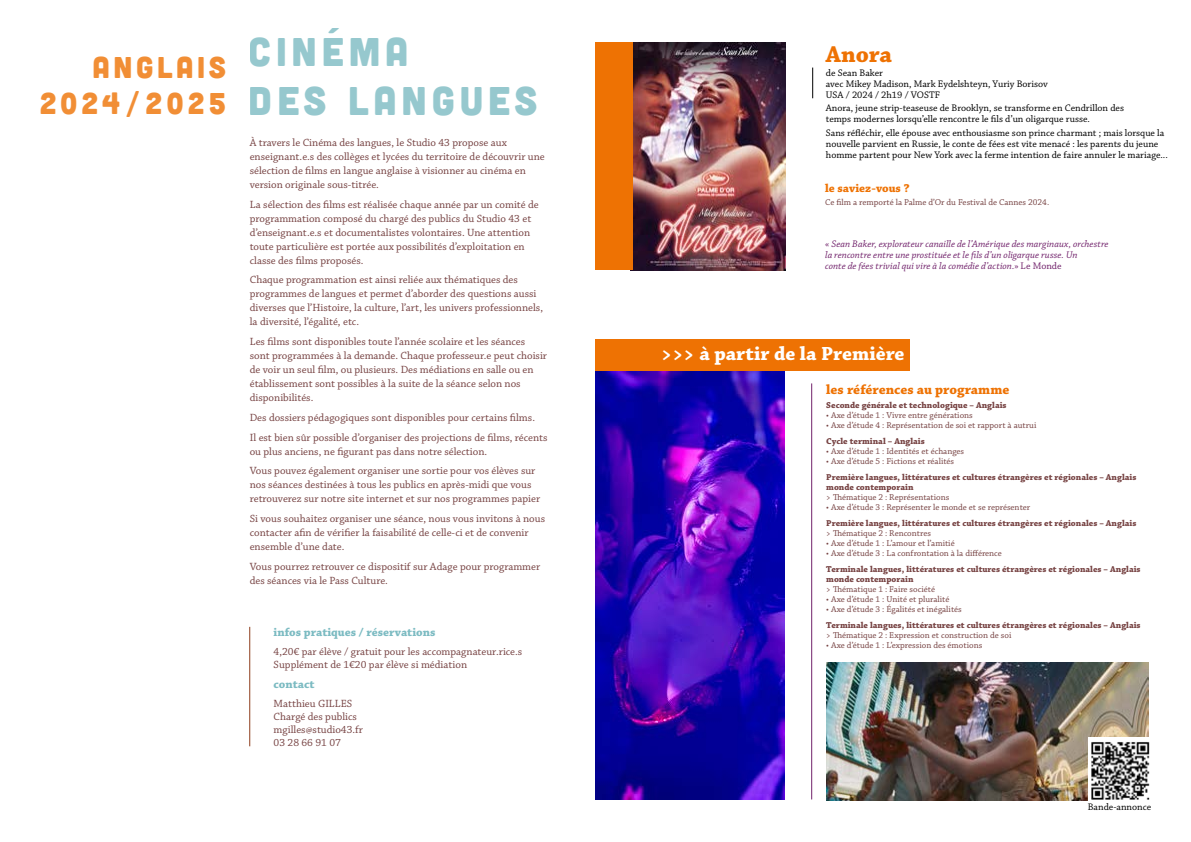
<style>
.page{position:relative;width:1191px;height:842px;background:#fff}
.page>*{position:absolute;margin:0;border:0;box-sizing:border-box;transform-origin:0 0}
.t1{font:40px/48px "Cubano";letter-spacing:.12em;color:#7cbbc2}
.t2{font:30px/36px "Cubano";letter-spacing:.12em;color:#ee7203;text-align:right}
.t3{font:700 24px "Chaparral Pro";color:#ee7203}
.t4{font:700 20px "Chaparral Pro";color:#fff}
.t5{font:700 14px "Chaparral Pro";color:#ee7203}
.t6{font:700 12px "Chaparral Pro";color:#7cbbc2}
.t7{font:700 12px "Chaparral Pro";color:#ee7203}
.t8{font:11px/14px "Chaparral Pro";color:#764242}
.t9{font:10px/11px "Chaparral Pro";color:#000}
.t10{font:italic 10px/11px "Chaparral Pro";letter-spacing:.005em;color:#71226b}
.t11{font:9px "Chaparral Pro";color:#764242}
.t12{font:700 9px/10px "Chaparral Pro";color:#764242}
.s1{font-style:normal}
</style>
<div class="page">
<hr style="left:249px;top:627px;width:1px;height:119px;background:#8e3c1b">
<img style="left:826px;top:663px;width:322px;height:138px">
<img style="left:595px;top:371px;width:189px;height:428px">
<div style="left:595px;top:339px;width:315px;height:32px;background:#ee7203"></div>
<img style="left:633px;top:43px;width:152px;height:227px">
<img style="left:1088px;top:737px;width:62px;height:64px">
<hr style="left:812px;top:68px;width:1px;height:30px;background:#000">
<hr style="left:811px;top:383px;width:1px;height:416px;background:#71226b">
<div style="left:595px;top:43px;width:38px;height:227px;background:#ee7203"></div>
<h2 class="t2" style="left:39px;top:48px;width:188px">ANGLAIS<br>2024/2025</h2>
<h1 class="t1" style="left:249px;top:27px;width:290px">CINÉMA<br>DES LANGUES</h1>
<p class="t8" style="left:250px;top:136px;width:296px">À travers le Cinéma des langues, le Studio 43 propose aux enseignant.e.s des collèges et lycées du territoire de découvrir une sélection de films en langue anglaise à visionner au cinéma en version originale sous-titrée.</p>
<p class="t8" style="left:250px;top:198px;width:290px">La sélection des films est réalisée chaque année par un comité de programmation composé du chargé des publics du Studio 43 et d’enseignant.e.s et documentalistes volontaires. Une attention toute particulière est portée aux possibilités d’exploitation en classe des films proposés.</p>
<p class="t8" style="left:250px;top:273px;width:295px">Chaque programmation est ainsi reliée aux thématiques des programmes de langues et permet d’aborder des questions aussi diverses que l’Histoire, la culture, l’art, les univers professionnels, la diversité, l’égalité, etc.</p>
<p class="t8" style="left:250px;top:335px;width:299px">Les films sont disponibles toute l’année scolaire et les séances sont programmées à la demande. Chaque professeur.e peut choisir de voir un seul film, ou plusieurs. Des médiations en salle ou en établissement sont possibles à la suite de la séance selon nos disponibilités.</p>
<p class="t8" style="left:250px;top:408px;width:299px;line-height:19.7px">Des dossiers pédagogiques sont disponibles pour certains films.<br>Il est bien sûr possible d’organiser des projections de films, récents</p>
<p class="t8" style="left:250px;top:442px;width:287px;line-height:19.7px">ou plus anciens, ne figurant pas dans notre sélection.<br>Vous pouvez également organiser une sortie pour vos élèves sur</p>
<p class="t8" style="left:250px;top:478px;width:292px">nos séances destinées à tous les publics en après-midi que vous retrouverez sur notre site internet et sur nos programmes papier</p>
<p class="t8" style="left:250px;top:512px;width:297px">Si vous souhaitez organiser une séance, nous vous invitons à nous contacter afin de vérifier la faisabilité de celle-ci et de convenir ensemble d’une date.</p>
<p class="t8" style="left:250px;top:559px;width:292px">Vous pourrez retrouver ce dispositif sur Adage pour programmer des séances via le Pass Culture.</p>
<p class="t6" style="left:274px;top:625px;width:163px">infos pratiques / réservations</p>
<p class="t8" style="left:274px;top:645px;width:250px;line-height:13.2px">4,20€ par élève / gratuit pour les accompagnateur.rice.s<br>Supplément de 1€20 par élève si médiation</p>
<p class="t6" style="left:274px;top:677px;width:42px">contact</p>
<p class="t8" style="left:274px;top:697px;width:91px;line-height:13.2px">Matthieu GILLES<br>Chargé des publics mgilles@studio43.fr<br>03 28 66 91 07</p>
<h3 class="t3" style="left:826px;top:40px;width:68px">Anora</h3>
<p class="t9" style="left:826px;top:67px;width:223px">de Sean Baker<br>avec Mikey Madison, Mark Eydelshteyn, Yuriy Borisov<br>USA / 2024 / 2h19 / VOSTF</p>
<p class="t9" style="left:826px;top:103px;width:300px">Anora, jeune strip-teaseuse de Brooklyn, se transforme en Cendrillon des temps modernes lorsqu’elle rencontre le fils d’un oligarque russe.</p>
<p class="t9" style="left:826px;top:128px;width:343px">Sans réfléchir, elle épouse avec enthousiasme son prince charmant ; mais lorsque la nouvelle parvient en Russie, le conte de fées est vite menacé : les parents du jeune homme partent pour New York avec la ferme intention de faire annuler le mariage...</p>
<p class="t7" style="left:825px;top:181px;width:86px">le saviez-vous ?</p>
<p class="t11" style="left:825px;top:198px;width:225px">Ce film a remporté la Palme d’Or du Festival de Cannes 2024.</p>
<p class="t10" style="left:825px;top:239px;width:285px"><span class="s1">«</span> Sean Baker, explorateur canaille de l’Amérique des marginaux, orchestre la rencontre entre une prostituée et le fils d’un oligarque russe. Un<br>conte de fées trivial qui vire à la comédie d’action.<span class="s1">» Le Monde</span></p>
<h3 class="t4" style="left:661px;top:342px;width:245px">&gt;&gt;&gt; à partir de la Première</h3>
<p class="t5" style="left:826px;top:381px;width:185px">les références au programme</p>
<p class="t12" style="left:826px;top:400px;width:182px">Seconde générale et technologique – Anglais</p>
<p class="t11" style="left:826px;top:410px;width:148px">• Axe d’étude 1 : Vivre entre générations</p>
<p class="t11" style="left:826px;top:420px;width:212px">• Axe d’étude 4 : Représentation de soi et rapport à autrui</p>
<p class="t12" style="left:826px;top:436px;width:100px">Cycle terminal – Anglais</p>
<p class="t11" style="left:826px;top:446px;width:139px">• Axe d’étude 1 : Identités et échanges</p>
<p class="t11" style="left:826px;top:456px;width:129px">• Axe d’étude 5 : Fictions et réalités</p>
<p class="t12" style="left:826px;top:472px;width:311px">Première langues, littératures et cultures étrangères et régionales – Anglais monde contemporain</p>
<p class="t11" style="left:826px;top:492px;width:125px">&gt; Thématique 2 : Représentations</p>
<p class="t11" style="left:826px;top:502px;width:205px">• Axe d’étude 3 : Représenter le monde et se représenter</p>
<p class="t12" style="left:826px;top:518px;width:311px">Première langues, littératures et cultures étrangères et régionales – Anglais</p>
<p class="t11" style="left:826px;top:528px;width:106px">&gt; Thématique 2 : Rencontres</p>
<p class="t11" style="left:826px;top:538px;width:130px">• Axe d’étude 1 : L’amour et l’amitié</p>
<p class="t11" style="left:826px;top:548px;width:177px">• Axe d’étude 3 : La confrontation à la différence</p>
<p class="t12" style="left:826px;top:564px;width:316px">Terminale langues, littératures et cultures étrangères et régionales – Anglais monde contemporain</p>
<p class="t11" style="left:826px;top:584px;width:110px">&gt; Thématique 1 : Faire société</p>
<p class="t11" style="left:826px;top:594px;width:124px">• Axe d’étude 1 : Unité et pluralité</p>
<p class="t11" style="left:826px;top:604px;width:137px">• Axe d’étude 3 : Égalités et inégalités</p>
<p class="t12" style="left:826px;top:620px;width:316px">Terminale langues, littératures et cultures étrangères et régionales – Anglais</p>
<p class="t11" style="left:826px;top:630px;width:187px">&gt; Thématique 2 : Expression et construction de soi</p>
<p class="t11" style="left:826px;top:640px;width:157px">• Axe d’étude 1 : L’expression des émotions</p>
<p class="t9" style="left:1087px;top:802px;width:65px">Bande-annonce</p>
</div>
